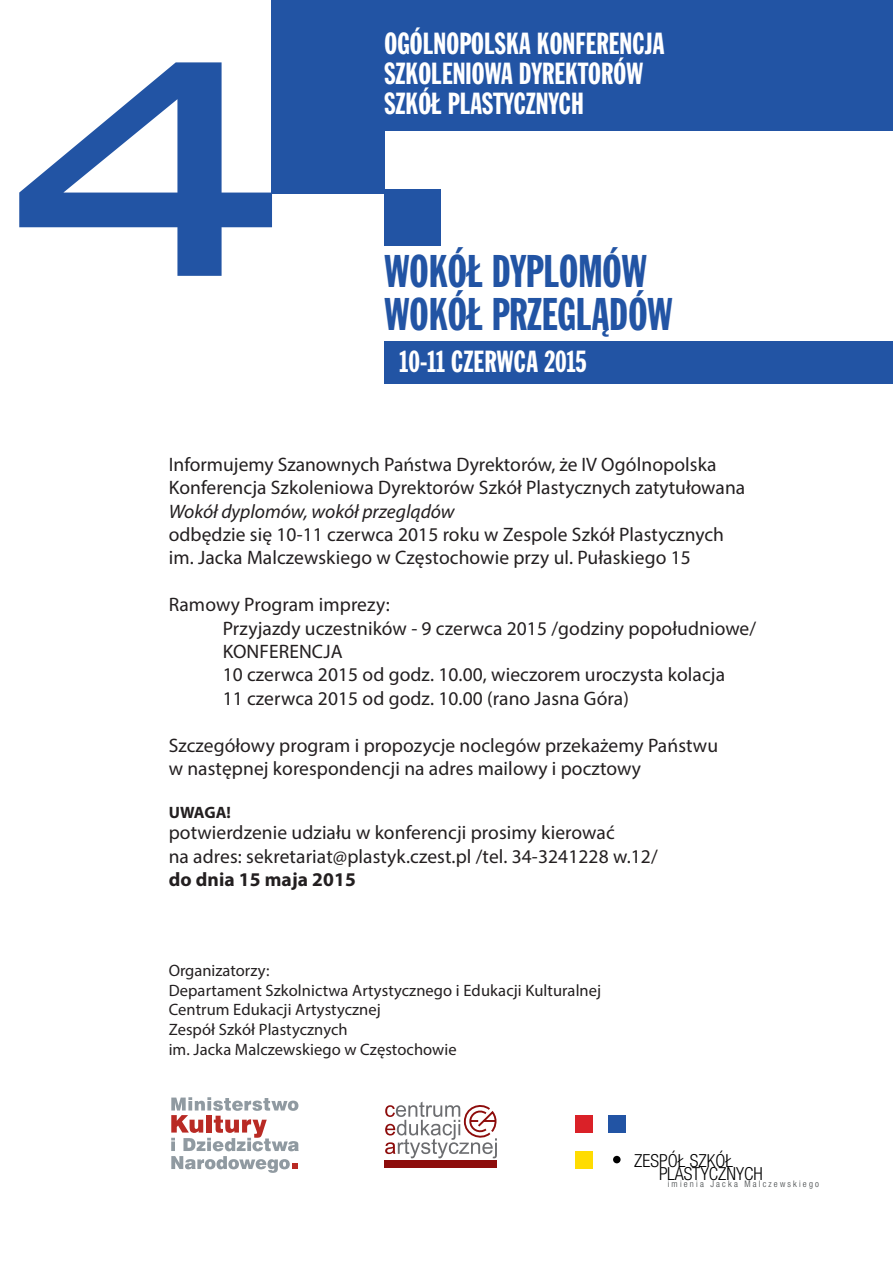
<style>
.page{position:relative;width:893px;height:1263px;background:#fff}
.page>*{position:absolute;margin:0;border:0;box-sizing:border-box;transform-origin:0 0}
.t1{font:45px "Franklin Gothic Std Extra Cond";color:#2254a4}
.t2{font:30px/30px "Franklin Gothic Std Extra Cond";letter-spacing:.005em;color:#fff}
.t3{font:19.5px/23.4px "Myriad Pro";letter-spacing:.005em;color:#231f20}
.t4{font:700 19.5px "Myriad Pro";letter-spacing:.005em;color:#231f20}
.t5{font:300 condensed 18px "Helvetica Neue LT Com";color:#000}
.t6{font:16.5px/19.8px "Myriad Pro";letter-spacing:.005em;color:#231f20}
.t7{font:700 16.5px "Myriad Pro";letter-spacing:-.01em;color:#231f20}
.t8{font:300 condensed 9px "Helvetica Neue LT Com";letter-spacing:.245em;color:#414547}
.s1{font-style:italic}
</style>
<div class="page">
<div style="left:575px;top:1115px;width:18px;height:18px;background:#da2128"></div>
<div style="left:608px;top:1115px;width:18px;height:18px;background:#2254a4"></div>
<div style="left:575px;top:1151px;width:18px;height:17px;background:#ffdc01"></div>
<div style="left:613px;top:1156px;width:8px;height:7px;background:#000;border-radius:50%"></div>
<svg style="left:19px;top:62px;width:253px;height:214px"></svg>
<div style="left:271px;top:0;width:622px;height:130px;background:#2254a4"></div>
<div style="left:385px;top:341px;width:508px;height:43px;background:#2254a4"></div>
<div style="left:271px;top:80px;width:114px;height:113px;background:#2254a4"></div>
<div style="left:385px;top:189px;width:56px;height:57px;background:#2254a4"></div>
<svg style="left:385px;top:1101px;width:112px;height:57px"></svg>
<div style="left:385px;top:1160px;width:112px;height:8px;background:#8d0c0b"></div>
<svg style="left:171px;top:1097px;width:128px;height:76px"></svg>
<p class="t2" style="left:385px;top:29px;width:281px">OGÓLNOPOLSKA KONFERENCJA<br>SZKOLENIOWA DYREKTORÓW<br>SZKÓŁ PLASTYCZNYCH</p>
<p class="t1" style="left:385px;top:247px;width:264px">WOKÓŁ DYPLOMÓW</p>
<p class="t1" style="left:385px;top:290px;width:289px">WOKÓŁ PRZEGLA˛DÓW</p>
<p class="t2" style="left:400px;top:348px;width:188px">10-11 CZERWCA 2015</p>
<p class="t3" style="left:169px;top:452px;width:578px">Informujemy Szanownych Państwa Dyrektorów, że IV Ogólnopolska<br>Konferencja Szkoleniowa Dyrektorów Szkół Plastycznych zatytułowana<br><span class="s1">Wokół dyplomów, wokół przeglądów</span></p>
<p class="t3" style="left:169px;top:522px;width:557px">odbędzie się 10-11 czerwca 2015 roku w Zespole Szkół Plastycznych im. Jacka Malczewskiego w Częstochowie przy ul. Pułaskiego 15</p>
<p class="t3" style="left:169px;top:593px;width:223px">Ramowy Program imprezy:</p>
<p class="t3" style="left:223px;top:616px;width:535px">Przyjazdy uczestników - 9 czerwca 2015 /godziny popołudniowe/</p>
<p class="t3" style="left:223px;top:639px;width:504px">KONFERENCJA<br>10 czerwca 2015 od godz. 10.00, wieczorem uroczysta kolacja</p>
<p class="t3" style="left:223px;top:686px;width:408px">11 czerwca 2015 od godz. 10.00 (rano Jasna Góra)</p>
<p class="t3" style="left:169px;top:733px;width:551px">Szczegółowy program i propozycje noclegów przekażemy Państwu w następnej korespondencji na adres mailowy i pocztowy</p>
<p class="t7" style="left:169px;top:802px;width:64px">UWAGA!</p>
<p class="t3" style="left:169px;top:821px;width:491px">potwierdzenie udziału w konferencji prosimy kierować<br>na adres: sekretariat@plastyk.czest.pl /tel. 34-3241228 w.12/</p>
<p class="t4" style="left:169px;top:867px;width:189px">do dnia 15 maja 2015</p>
<p class="t6" style="left:169px;top:960px;width:102px">Organizatorzy:</p>
<p class="t6" style="left:169px;top:980px;width:434px">Departament Szkolnictwa Artystycznego i Edukacji Kulturalnej</p>
<p class="t6" style="left:169px;top:1000px;width:214px">Centrum Edukacji Artystycznej</p>
<p class="t6" style="left:169px;top:1019px;width:290px">Zespół Szkół Plastycznych<br>im. Jacka Malczewskiego w Częstochowie</p>
<p class="t5" style="left:634px;top:1150px;width:100px">ZESPÓŁ SZKÓŁ</p>
<p class="t5" style="left:659px;top:1163px;width:105px">PLASTYCZNYCH</p>
<p class="t8" style="left:668px;top:1179px;width:153px">imienia Jacka Malczewskiego</p>
</div>
